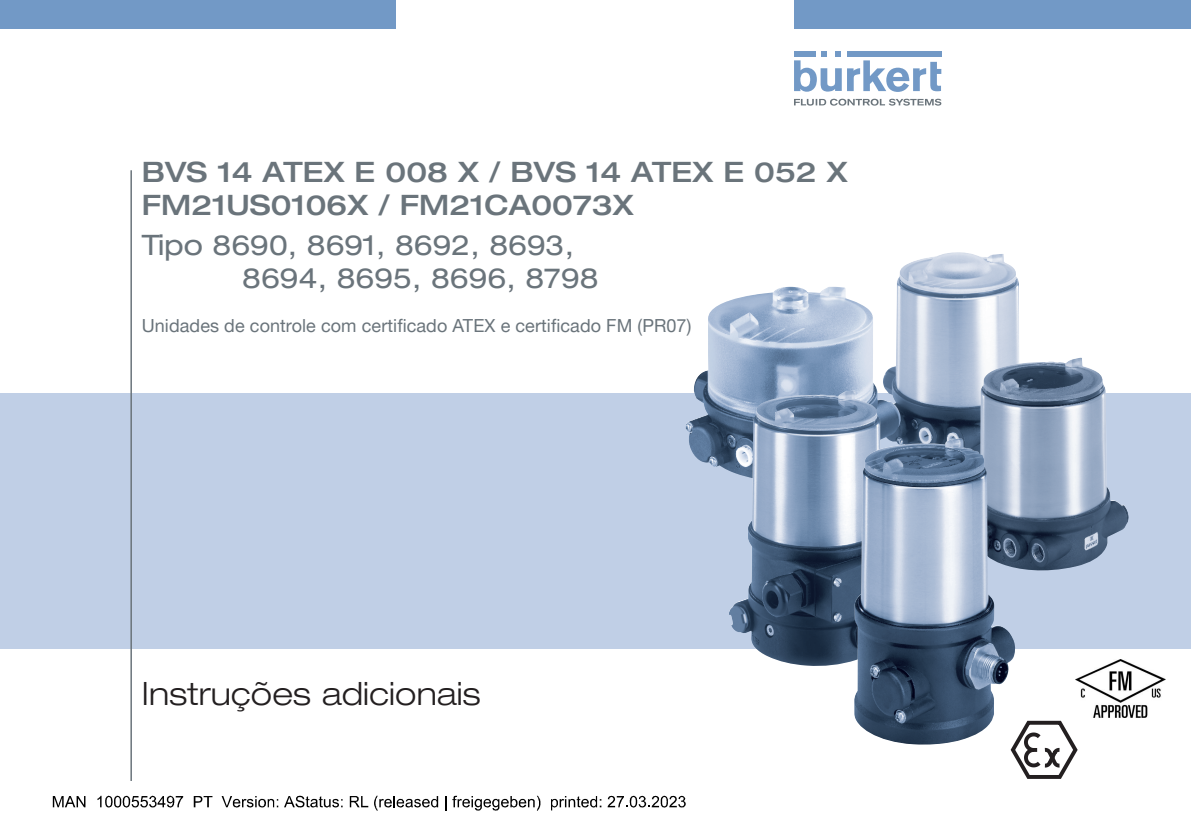
<style>
.page{position:relative;width:1191px;height:840px;background:#fff}
.page>*{position:absolute;margin:0;border:0;box-sizing:border-box;transform-origin:0 0}
.t1{font:300 expanded 32px "Helvetica Neue LTW1 G";letter-spacing:.005em;color:#231f20}
._16_DB_Typ{font:500 expanded 28px/33.6px "Helvetica Neue LTW1 G";letter-spacing:.005em;color:#6a747b}
._16_DB_Name{font:expanded 28px/33.6px "Helvetica Neue LTW1 G";letter-spacing:.005em;color:#6a747b}
._10_DB_Beschreibung{font:18px "Helvetica Neue LTW1 G";letter-spacing:.005em;color:#6a747b}
</style>
<div class="page">
<div style="left:0;top:393px;width:1191px;height:255px;background:#c0cfe6"></div>
<div style="left:0;top:0;width:396px;height:28px;background:#7299c6"></div>
<div style="left:794px;top:0;width:397px;height:28px;background:#7299c6"></div>
<hr style="left:130px;top:170px;width:2px;height:610px;background:#6a747b">
<svg style="left:847px;top:60px;width:94px;height:32px"></svg>
<svg style="left:794px;top:51px;width:47px;height:41px"></svg>
<div style="left:847px;top:51px;width:94px;height:6px;background:#7299c6"></div>
<svg style="left:794px;top:99px;width:147px;height:7px"></svg>
<svg style="left:1010px;top:720px;width:67px;height:58px"></svg>
<img style="left:897px;top:252px;width:122px;height:186px">
<img style="left:685px;top:286px;width:216px;height:185px">
<img style="left:729px;top:390px;width:198px;height:276px">
<img style="left:962px;top:357px;width:166px;height:213px">
<img style="left:854px;top:438px;width:161px;height:306px">
<img style="left:1075px;top:659px;width:90px;height:58px">
<svg style="left:53px;top:796px;width:32px;height:10px"></svg>
<svg style="left:97px;top:795px;width:86px;height:12px"></svg>
<svg style="left:194px;top:796px;width:18px;height:10px"></svg>
<svg style="left:222px;top:796px;width:56px;height:11px"></svg>
<svg style="left:284px;top:795px;width:58px;height:12px"></svg>
<svg style="left:350px;top:796px;width:18px;height:10px"></svg>
<svg style="left:374px;top:795px;width:64px;height:15px"></svg>
<svg style="left:445px;top:796px;width:1px;height:14px"></svg>
<svg style="left:452px;top:795px;width:88px;height:15px"></svg>
<svg style="left:551px;top:796px;width:50px;height:14px"></svg>
<svg style="left:607px;top:795px;width:78px;height:12px"></svg>
<p class="_16_DB_Typ" style="left:142px;top:154px;width:707px">BVS 14 ATEX E 008 X / BVS 14 ATEX E 052 X<br>FM21US0106X / FM21CA0073X</p>
<p class="_16_DB_Name" style="left:242px;top:227px;width:358px;text-indent:-100px">Tipo 8690, 8691, 8692, 8693,<br>8694, 8695, 8696, 8798</p>
<p class="_10_DB_Beschreibung" style="left:142px;top:314px;width:551px">Unidades de controle com certificado ATEX e certificado FM (PR07)</p>
<h1 class="t1" style="left:142px;top:674px;width:340px">Instruções adicionais</h1>
</div>
